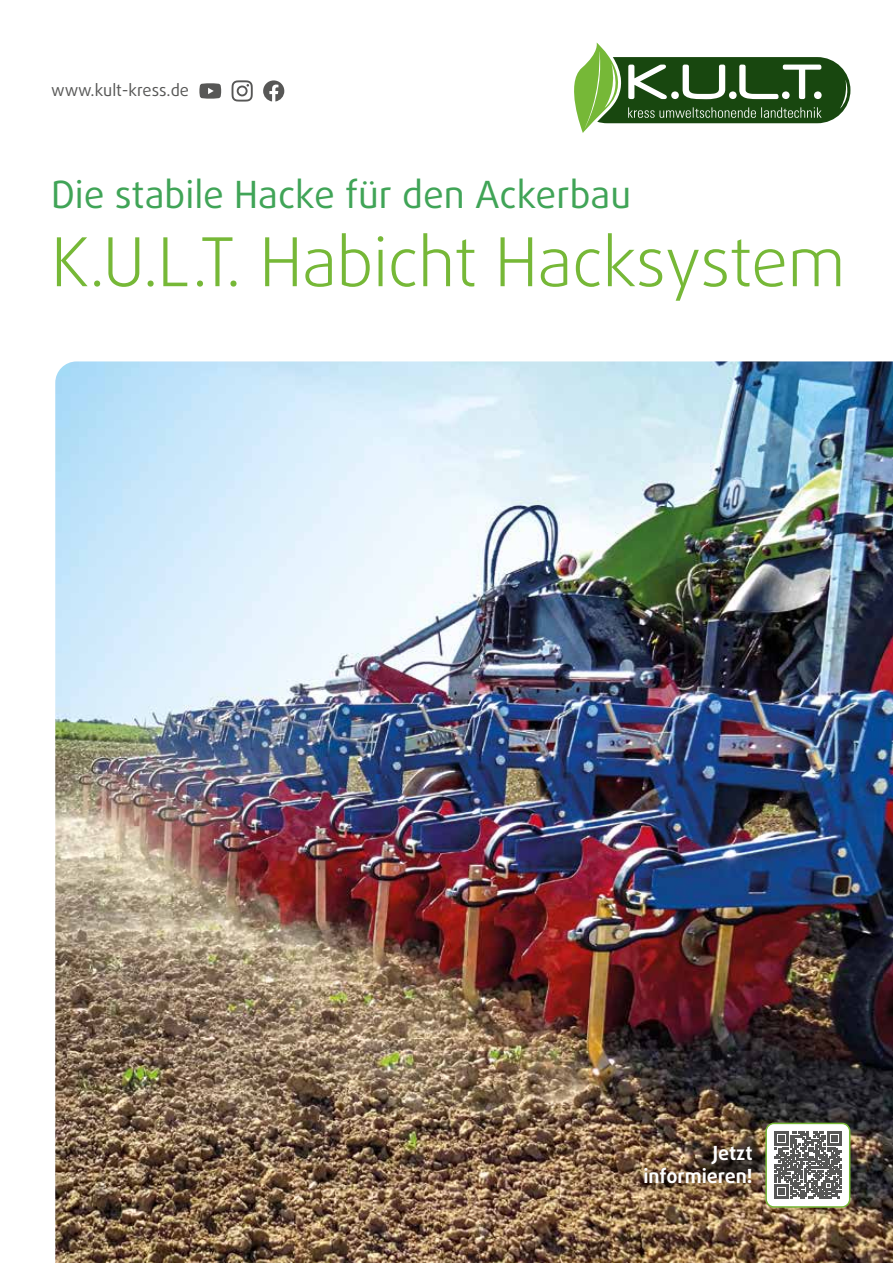
<style>
.page{position:relative;width:893px;height:1263px;background:#fff}
.page>*{position:absolute;margin:0;border:0;box-sizing:border-box;transform-origin:0 0}
.t1{font:300 67.5px "Daxline Pro";letter-spacing:-.01em;color:#76b837}
.t2{font:37.5px "Daxline Pro";color:#40a457}
.t3{font:700 19.5px/23.4px "Daxline Pro";color:#fff;text-align:right}
.t4{font:16.5px "Daxline Pro";color:#575756}
</style>
<div class="page">
<img style="left:55px;top:361px;width:838px;height:902px">
<svg style="left:263px;top:80px;width:21px;height:21px"></svg>
<svg style="left:232px;top:80px;width:21px;height:22px"></svg>
<svg style="left:199px;top:83px;width:22px;height:16px"></svg>
<svg style="left:574px;top:43px;width:277px;height:90px"></svg>
<div style="left:766px;top:1123px;width:84px;height:84px;background:#fff;border-radius:8px"></div>
<svg style="left:774px;top:1132px;width:67px;height:66px"></svg>
<div style="left:765px;top:1123px;width:85px;height:85px;border:2px solid #76b837;border-radius:8px"></div>
<svg style="left:636px;top:1165px;width:123px;height:28px"></svg>
<svg style="left:702px;top:1140px;width:57px;height:28px"></svg>
<p class="t4" style="left:51px;top:79px;width:140px">www.kult-kress.de</p>
<p class="t2" style="left:51px;top:169px;width:581px">Die stabile Hacke für den Ackerbau</p>
<h1 class="t1" style="left:51px;top:217px;width:796px">K.U.L.T. Habicht Hacksystem</h1>
<p class="t3" style="left:643px;top:1141px;width:111px">Jetzt informieren!</p>
</div>
